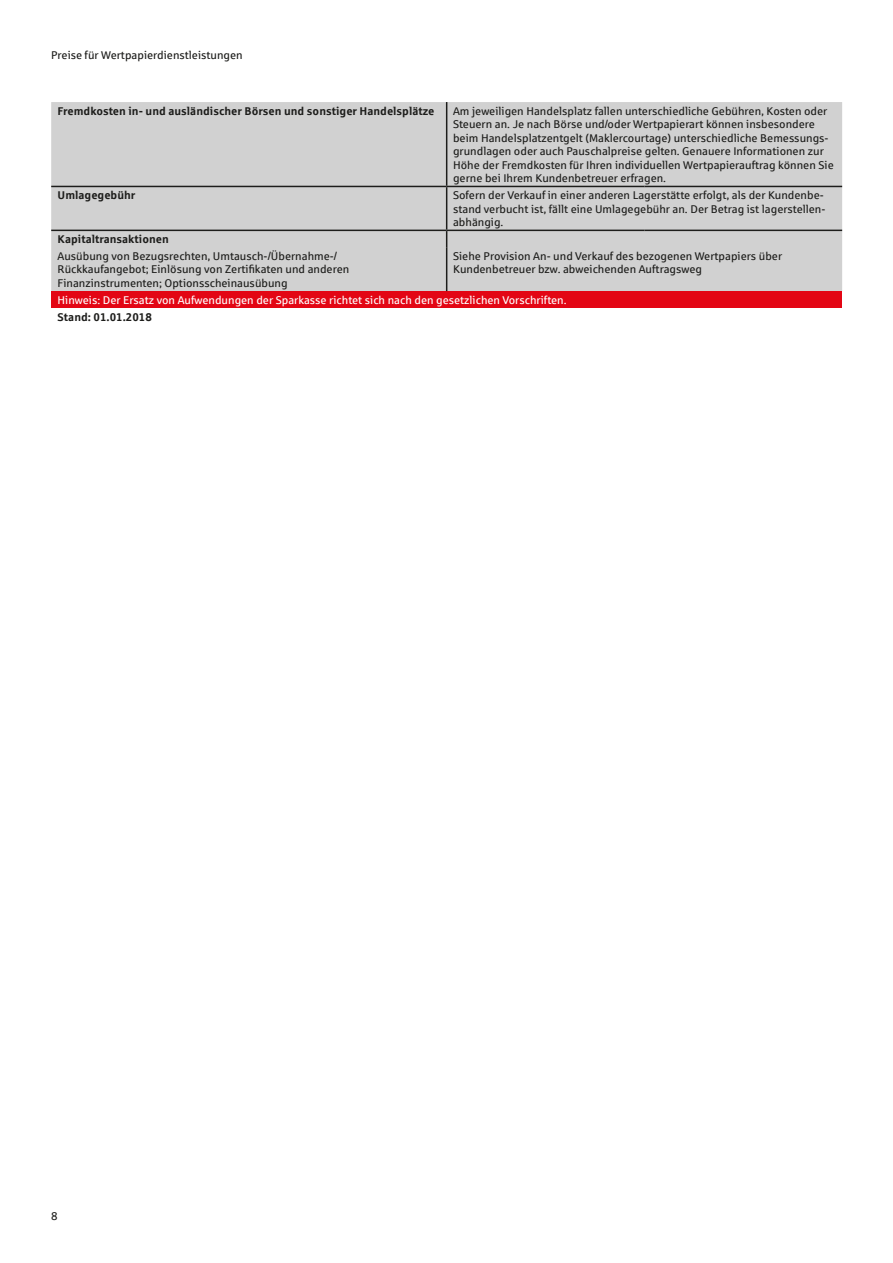
<style>
.page{position:relative;width:893px;height:1263px;background:#fff}
.page>*{position:absolute;margin:0;border:0;box-sizing:border-box;transform-origin:0 0}
.t1{font:11.25px/13.5px "Sparkasse Rg";color:#1d1d1b}
.t2{font:11.25px/13.5px "Sparkasse Rg Regular 2";color:#1d1d1b}
.t3{font:11.25px "Sparkasse Rg Bold 2";color:#1d1d1b}
.t4{font:11.25px "Sparkasse Rg";color:#fff}
</style>
<div class="page">
<div style="left:51px;top:102px;width:791px;height:189px;background:#d1d1d1"></div>
<div style="left:51px;top:291px;width:791px;height:17px;background:#e30614"></div>
<hr style="left:51px;top:186px;width:396px;height:1px;background:#1d1d1b">
<hr style="left:447px;top:186px;width:197px;height:1px;background:#1d1d1b">
<hr style="left:644px;top:186px;width:198px;height:1px;background:#1d1d1b">
<hr style="left:51px;top:230px;width:396px;height:1px;background:#1d1d1b">
<hr style="left:447px;top:230px;width:197px;height:1px;background:#1d1d1b">
<hr style="left:644px;top:230px;width:198px;height:1px;background:#1d1d1b">
<hr style="left:446px;top:102px;width:1px;height:84px;background:#1d1d1b">
<hr style="left:446px;top:187px;width:1px;height:43px;background:#1d1d1b">
<svg style="left:446px;top:231px;width:1px;height:16px"></svg>
<hr style="left:446px;top:247px;width:1px;height:44px;background:#1d1d1b">
<p class="t1" style="left:51px;top:48px;width:193px">Preise für Wertpapierdienstleistungen</p>
<p class="t3" style="left:58px;top:104px;width:378px">Fremdkosten in- und ausländischer Börsen und sonstiger Handelsplätze</p>
<p class="t1" style="left:453px;top:104px;width:376px">Am jeweiligen Handelsplatz fallen unterschiedliche Gebühren, Kosten oder</p>
<p class="t2" style="left:453px;top:117px;width:363px">Steuern an. Je nach Börse und/oder Wertpapierart können insbesondere</p>
<p class="t1" style="left:453px;top:131px;width:382px">beim Handelsplatzentgelt (Maklercourtage) unterschiedliche Bemessungs&shy;grundlagen oder auch Pauschalpreise gelten. Genauere Informationen zur Höhe der Fremdkosten für Ihren individuellen Wertpapierauftrag können Sie gerne bei Ihrem Kundenbetreuer erfragen.</p>
<p class="t3" style="left:58px;top:188px;width:79px">Umlagegebühr</p>
<p class="t1" style="left:453px;top:188px;width:374px">Sofern der Verkauf in einer anderen Lagerstätte erfolgt, als der Kundenbe&shy;stand verbucht ist, fällt eine Umlagegebühr an. Der Betrag ist lagerstellen&shy;abhängig.</p>
<p class="t3" style="left:58px;top:232px;width:113px">Kapitaltransaktionen</p>
<p class="t2" style="left:58px;top:249px;width:293px">Ausübung von Bezugsrechten, Umtausch-/Übernahme-/<br>Rückkaufangebot; Einlösung von Zertifikaten und anderen</p>
<p class="t1" style="left:58px;top:276px;width:232px">Finanzinstrumenten; Optionsscheinausübung</p>
<p class="t1" style="left:453px;top:249px;width:331px">Siehe Provision An- und Verkauf des bezogenen Wertpapiers über<br>Kundenbetreuer bzw. abweichenden Auftragsweg</p>
<p class="t4" style="left:58px;top:293px;width:510px">Hinweis: Der Ersatz von Aufwendungen der Sparkasse richtet sich nach den gesetzlichen Vorschriften.</p>
<p class="t3" style="left:58px;top:309px;width:96px">Stand: 01.01.2018</p>
<p class="t2" style="left:51px;top:1209px;width:8px">8</p>
</div>
